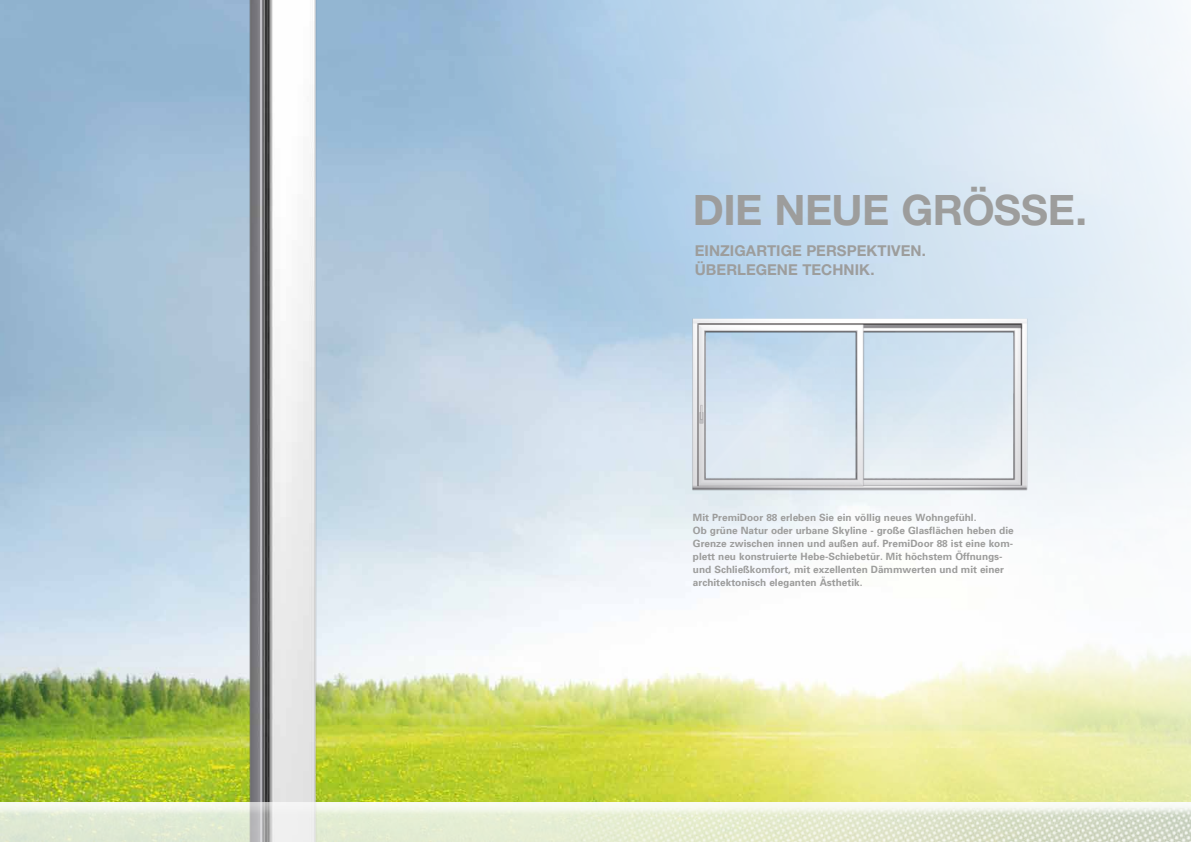
<style>
.page{position:relative;width:1191px;height:842px;background:#fff}
.page>*{position:absolute;margin:0;border:0;box-sizing:border-box;transform-origin:0 0}
.t1{font:700 42px "Helvetica Neue CE";letter-spacing:-.015em;color:#9d9d9c}
.t2{font:700 15px/19px "Helvetica Neue CE";letter-spacing:.005em;color:#9d9d9c}
.t3{font:700 10px/13px "Univers";color:#9d9d9c}
</style>
<div class="page">
<img style="left:0;top:0;width:1191px;height:802px">
<img style="left:0;top:802px;width:1191px;height:40px">
<img style="left:194px;top:0;width:164px;height:842px">
<img style="left:687px;top:315px;width:345px;height:181px">
<h1 class="t1" style="left:693px;top:184px;width:395px">DIE NEUE GRÖSSE.</h1>
<h2 class="t2" style="left:694px;top:242px;width:233px">EINZIGARTIGE PERSPEKTIVEN.<br>ÜBERLEGENE TECHNIK.</h2>
<p class="t3" style="left:693px;top:511px;width:322px">Mit PremiDoor 88 erleben Sie ein völlig neues Wohngefühl.<br>Ob grüne Natur oder urbane Skyline - große Glasflächen heben die Grenze zwischen innen und außen auf. PremiDoor 88 ist eine kom&shy;plett neu konstruierte Hebe-Schiebetür. Mit höchstem Öffnungs&shy;und Schließkomfort, mit exzellenten Dämmwerten und mit einer architektonisch eleganten Ästhetik.</p>
</div>
